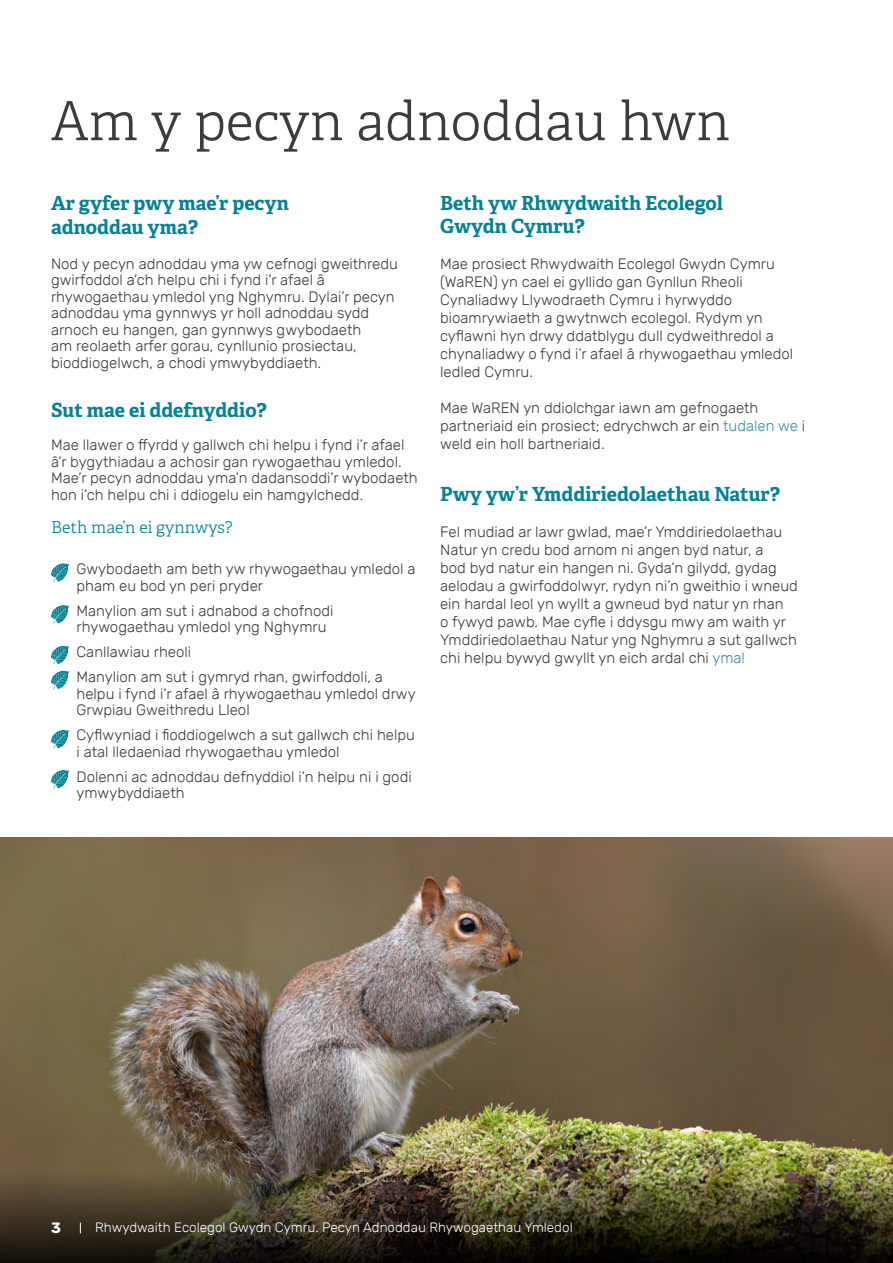
<style>
.page{position:relative;width:893px;height:1263px;background:#fff}
.page>*{position:absolute;margin:0;border:0;box-sizing:border-box;transform-origin:0 0}
.t1{font:300 54px "Adelle";color:#3c3c3b}
.t2{font:700 19.5px/24px "Adelle";color:#058295}
.t3{font:300 16.5px "Adelle";color:#058295}
.Paragraph_Style_1{font:300 15px/16.5px "Rubik";color:#3c3c3b}
.t4{font:700 15px "Rubik";color:#fff}
.t5{font:300 13.5px "Rubik";color:#fff}
.s1{color:#3a8d9f}
</style>
<div class="page">
<img style="left:0;top:838px;width:893px;height:334px">
<svg style="left:51px;top:563px;width:18px;height:19px"></svg>
<svg style="left:51px;top:605px;width:18px;height:19px"></svg>
<svg style="left:51px;top:646px;width:18px;height:18px"></svg>
<svg style="left:51px;top:671px;width:18px;height:18px"></svg>
<svg style="left:51px;top:730px;width:18px;height:18px"></svg>
<svg style="left:51px;top:770px;width:18px;height:18px"></svg>
<img style="left:0;top:1172px;width:893px;height:91px">
<p class="t1" style="left:51px;top:88px;width:681px">Am y pecyn adnoddau hwn</p>
<p class="t2" style="left:51px;top:191px;width:239px">Ar gyfer pwy mae’r pecyn adnoddau yma?</p>
<p class="Paragraph_Style_1" style="left:51px;top:256px;width:348px">Nod y pecyn adnoddau yma yw cefnogi gweithredu gwirfoddol a’ch helpu chi i fynd i’r afael â rhywogaethau ymledol yng Nghymru. Dylai’r pecyn adnoddau yma gynnwys yr holl adnoddau sydd arnoch eu hangen, gan gynnwys gwybodaeth<br>am reolaeth arfer gorau, cynllunio prosiectau, bioddiogelwch, a chodi ymwybyddiaeth.</p>
<p class="t2" style="left:51px;top:398px;width:217px">Sut mae ei ddefnyddio?</p>
<p class="Paragraph_Style_1" style="left:51px;top:437px;width:368px">Mae llawer o ffyrdd y gallwch chi helpu i fynd i’r afael â’r bygythiadau a achosir gan rywogaethau ymledol.<br>Mae’r pecyn adnoddau yma’n dadansoddi’r wybodaeth hon i’ch helpu chi i ddiogelu ein hamgylchedd.</p>
<p class="t3" style="left:51px;top:517px;width:183px">Beth mae’n ei gynnwys?</p>
<p class="Paragraph_Style_1" style="left:77px;top:561px;width:340px">Gwybodaeth am beth yw rhywogaethau ymledol a pham eu bod yn peri pryder</p>
<p class="Paragraph_Style_1" style="left:77px;top:603px;width:258px">Manylion am sut i adnabod a chofnodi rhywogaethau ymledol yng Nghymru</p>
<p class="Paragraph_Style_1" style="left:77px;top:644px;width:116px">Canllawiau rheoli</p>
<p class="Paragraph_Style_1" style="left:77px;top:669px;width:341px">Manylion am sut i gymryd rhan, gwirfoddoli, a helpu i fynd i’r afael â rhywogaethau ymledol drwy<br>Grwpiau Gweithredu Lleol</p>
<p class="Paragraph_Style_1" style="left:77px;top:727px;width:340px">Cyflwyniad i fioddiogelwch a sut gallwch chi helpu i atal lledaeniad rhywogaethau ymledol</p>
<p class="Paragraph_Style_1" style="left:77px;top:769px;width:337px">Dolenni ac adnoddau defnyddiol i’n helpu ni i godi ymwybyddiaeth</p>
<p class="t2" style="left:440px;top:192px;width:284px;line-height:22.5px">Beth yw Rhwydwaith Ecolegol<br>Gwydn Cymru?</p>
<p class="Paragraph_Style_1" style="left:440px;top:255px;width:355px;line-height:18px">Mae prosiect Rhwydwaith Ecolegol Gwydn Cymru (WaREN) yn cael ei gyllido gan Gynllun Rheoli Cynaliadwy Llywodraeth Cymru i hyrwyddo bioamrywiaeth a gwytnwch ecolegol. Rydym yn cyflawni hyn drwy ddatblygu dull cydweithredol a chynaliadwy o fynd i’r afael â rhywogaethau ymledol ledled Cymru.</p>
<p class="Paragraph_Style_1" style="left:440px;top:399px;width:366px;line-height:18px">Mae WaREN yn ddiolchgar iawn am gefnogaeth partneriaid ein prosiect; edrychwch ar ein <span class="s1">tudalen we</span> i weld ein holl bartneriaid.</p>
<p class="t2" style="left:440px;top:482px;width:341px">Pwy yw’r Ymddiriedolaethau Natur?</p>
<p class="Paragraph_Style_1" style="left:440px;top:524px;width:359px;line-height:18px">Fel mudiad ar lawr gwlad, mae’r Ymddiriedolaethau Natur yn credu bod arnom ni angen byd natur, a<br>bod byd natur ein hangen ni. Gyda’n gilydd, gydag aelodau a gwirfoddolwyr, rydyn ni’n gweithio i wneud ein hardal leol yn wyllt a gwneud byd natur yn rhan<br>o fywyd pawb. Mae cyfle i ddysgu mwy am waith yr Ymddiriedolaethau Natur yng Nghymru a sut gallwch chi helpu bywyd gwyllt yn eich ardal chi <span class="s1">yma!</span></p>
<p class="t4" style="left:51px;top:1219px;width:11px">3</p>
<p class="t5" style="left:95px;top:1220px;width:479px">Rhwydwaith Ecolegol Gwydn Cymru. Pecyn Adnoddau Rhywogaethau Ymledol</p>
</div>
